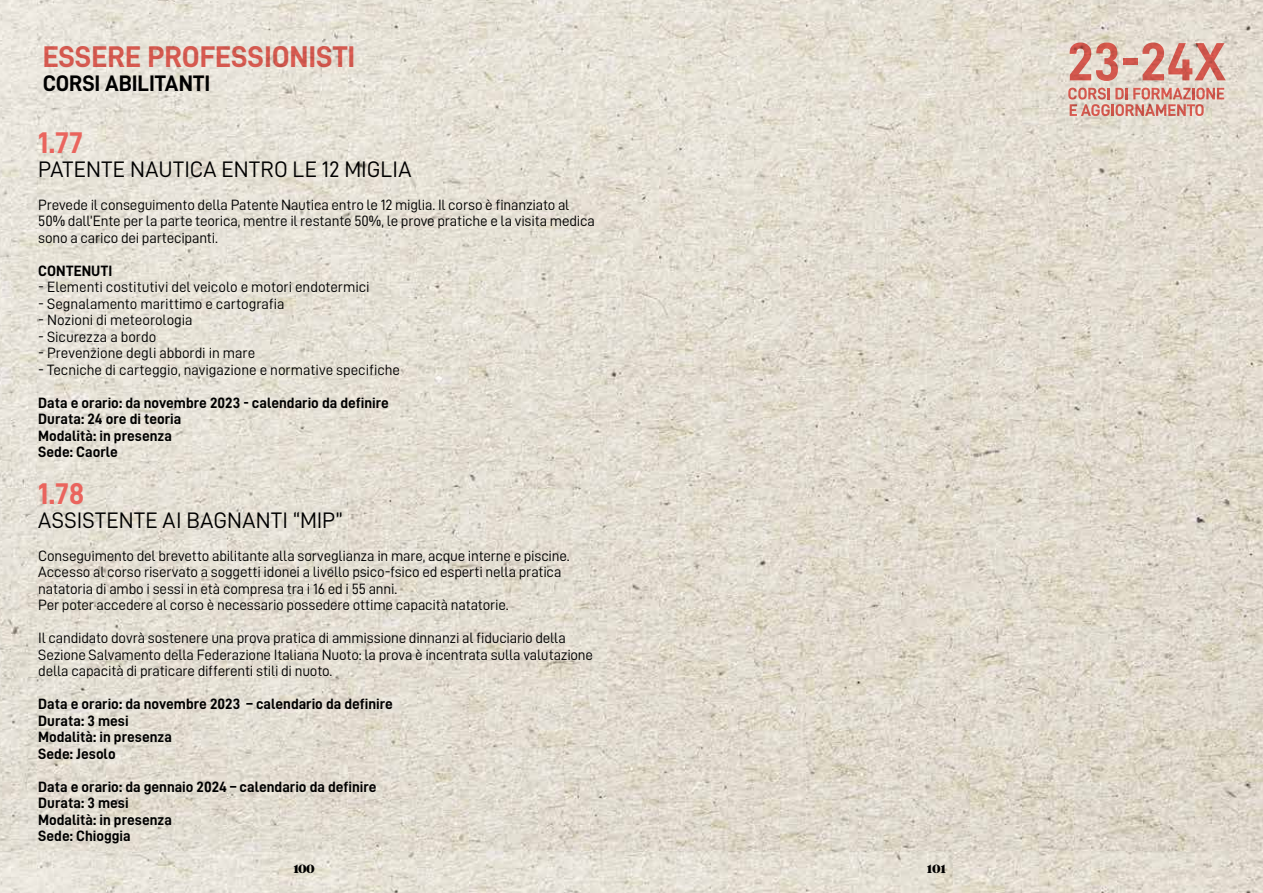
<style>
.page{position:relative;width:1263px;height:893px;background:#fff}
.page>*{position:absolute;margin:0;border:0;box-sizing:border-box;transform-origin:0 0}
.t1{font:30px "D DIN Bold";color:#ea645d}
.t2{font:22.5px "D DIN";letter-spacing:.005em;color:#000}
.t3{font:22.5px "D DIN Bold";letter-spacing:-.01em;color:#000}
.t4{font:15px/16.5px "D DIN";letter-spacing:-.01em;color:#000}
.t5{font:15px/16.5px "D DIN Bold";color:#000}
.t6{font:900 12px "Publico";letter-spacing:-.025em;color:#000}
</style>
<div class="page">
<img style="left:0;top:0;width:1263px;height:893px">
<svg style="left:1068px;top:88px;width:156px;height:28px;background:#dba89d"></svg>
<svg style="left:1070px;top:43px;width:48px;height:38px;background:#d9998d"></svg>
<div style="left:1123px;top:59px;width:15px;height:6px;background:#d1574d"></div>
<svg style="left:1142px;top:43px;width:84px;height:37px;background:#da9f94"></svg>
<h1 class="t1" style="left:43px;top:41px;width:314px">ESSERE PROFESSIONISTI</h1>
<h2 class="t3" style="left:43px;top:71px;width:169px">CORSI ABILITANTI</h2>
<h1 class="t1" style="left:38px;top:126px;width:46px">1.77</h1>
<h2 class="t2" style="left:38px;top:156px;width:375px">PATENTE NAUTICA ENTRO LE 12 MIGLIA</h2>
<p class="t4" style="left:38px;top:196px;width:558px">Prevede il conseguimento della Patente Nautica entro le 12 miglia. Il corso è finanziato al<br>50% dall’Ente per la parte teorica, mentre il restante 50%, le prove pratiche e la visita medica sono a carico dei partecipanti.</p>
<p class="t5" style="left:38px;top:262px;width:75px">CONTENUTI</p>
<p class="t4" style="left:38px;top:278px;width:333px">- Elementi costitutivi del veicolo e motori endotermici</p>
<p class="t4" style="left:38px;top:295px;width:248px">- Segnalamento marittimo e cartografia</p>
<p class="t4" style="left:38px;top:311px;width:156px">- Nozioni di meteorologia</p>
<p class="t4" style="left:38px;top:328px;width:120px">- Sicurezza a bordo</p>
<p class="t4" style="left:38px;top:344px;width:218px">- Prevenzione degli abbordi in mare</p>
<p class="t4" style="left:38px;top:361px;width:363px">- Tecniche di carteggio, navigazione e normative specifiche</p>
<p class="t5" style="left:38px;top:394px;width:352px">Data e orario: da novembre 2023 - calendario da definire<br>Durata: 24 ore di teoria<br>Modalità: in presenza<br>Sede: Caorle</p>
<h1 class="t1" style="left:38px;top:477px;width:48px">1.78</h1>
<h2 class="t2" style="left:38px;top:507px;width:306px">ASSISTENTE AI BAGNANTI “MIP”</h2>
<p class="t4" style="left:38px;top:547px;width:533px">Conseguimento del brevetto abilitante alla sorveglianza in mare, acque interne e piscine.<br>Accesso al corso riservato a soggetti idonei a livello psico-fsico ed esperti nella pratica natatoria di ambo i sessi in età compresa tra i 16 ed i 55 anni.<br>Per poter accedere al corso è necessario possedere ottime capacità natatorie.</p>
<p class="t4" style="left:38px;top:629px;width:556px">Il candidato dovrà sostenere una prova pratica di ammissione dinnanzi al fiduciario della<br>Sezione Salvamento della Federazione Italiana Nuoto: la prova è incentrata sulla valutazione della capacità di praticare differenti stili di nuoto.</p>
<p class="t5" style="left:38px;top:695px;width:356px">Data e orario: da novembre 2023 – calendario da definire<br>Durata: 3 mesi<br>Modalità: in presenza<br>Sede: Jesolo</p>
<p class="t5" style="left:38px;top:778px;width:340px">Data e orario: da gennaio 2024 – calendario da definire<br>Durata: 3 mesi<br>Modalità: in presenza<br>Sede: Chioggia</p>
<p class="t6" style="left:294px;top:862px;width:23px">100</p>
<p class="t6" style="left:927px;top:862px;width:20px">101</p>
</div>
